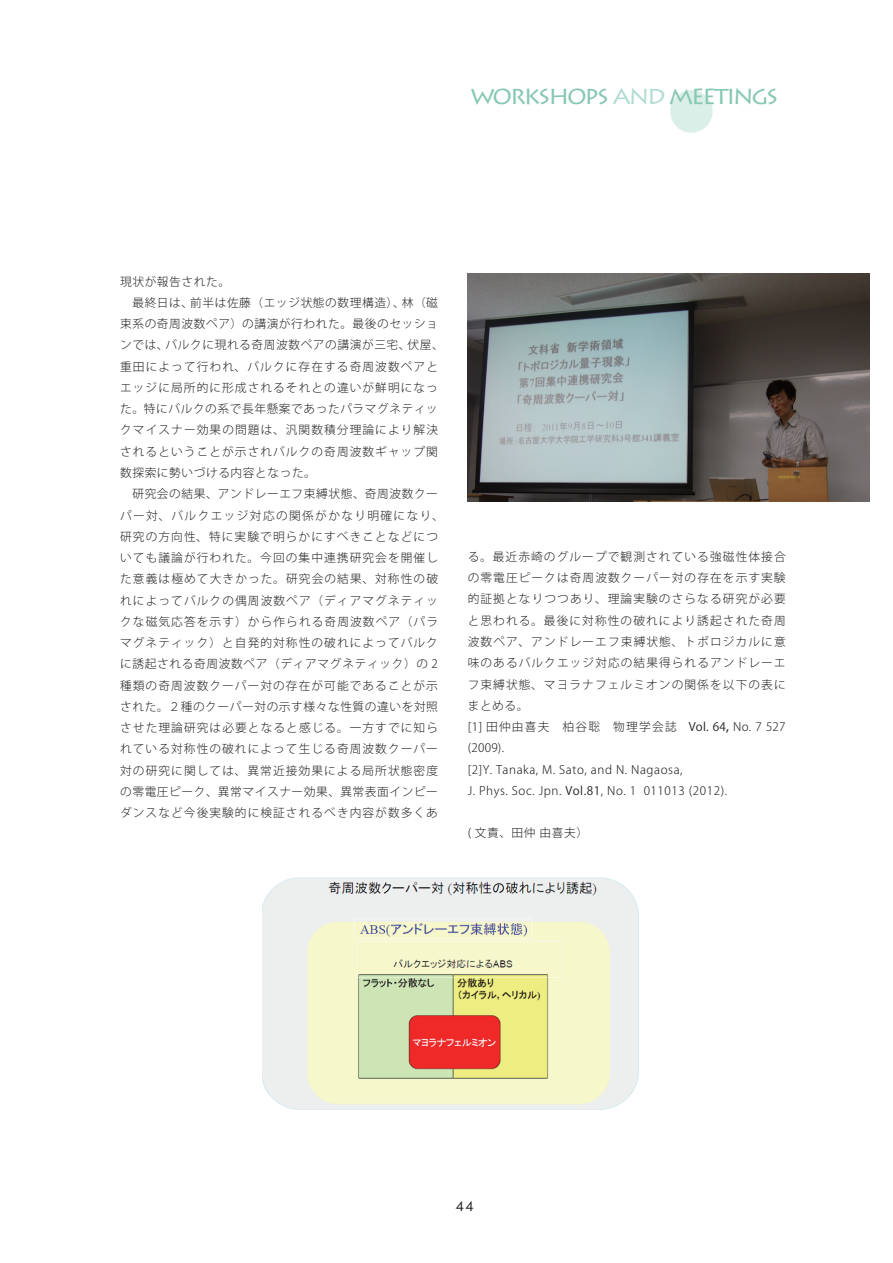
<style>
.page{position:relative;width:893px;height:1263px;background:#fff}
.page>*{position:absolute;margin:0;border:0;box-sizing:border-box;transform-origin:0 0}
.t1{font:25.5px "Lithos Pro";letter-spacing:-.08em;color:#87c8b1}
.t2{font:13.8px "Lithos Pro";color:#231f20}
.t3{font:300 11.7px/21.3px "Koz Go Pro";letter-spacing:.09em;color:#231f20}
.s1{color:#b1ddd3}
.s2{font-weight:400}
.s3{font-weight:500}
</style>
<div class="page">
<div style="left:670px;top:90px;width:43px;height:43px;background:#dbefe9;border-radius:50%"></div>
<img style="left:263px;top:877px;width:376px;height:233px">
<img style="left:468px;top:274px;width:401px;height:228px">
<p class="t1" style="left:471px;top:80px;width:309px">WORKSHOPS <span class="s1">AND</span> MEETINGS</p>
<p class="t3" style="left:120px;top:271px;width:325px">現状が報告された。 　<br>　最終日は、前半は佐藤（エッジ状態の数理構造）、林（磁束系の奇周波数ペア）の講演が行われた。最後のセッションでは、バルクに現れる奇周波数ペアの講演が三宅、伏屋、重田によって行われ、バルクに存在する奇周波数ペアとエッジに局所的に形成されるそれとの違いが鮮明になった。特にバルクの系で長年懸案であったパラマグネティックマイスナー効果の問題は、汎関数積分理論により解決されるということが示されバルクの奇周波数ギャップ関数探索に勢いづける内容となった。<br>　研究会の結果、アンドレーエフ束縛状態、奇周波数クーパー対、バルクエッジ対応の関係がかなり明確になり、研究の方向性、特に実験で明らかにすべきことなどについても議論が行われた。今回の集中連携研究会を開催した意義は極めて大きかった。研究会の結果、対称性の破れによってバルクの偶周波数ペア（ディアマグネティックな磁気応答を示す）から作られる奇周波数ペア（パラマグネティック）と自発的対称性の破れによってバルクに誘起される奇周波数ペア（ディアマグネティック）の 2種類の奇周波数クーパー対の存在が可能であることが示された。２種のクーパー対の示す様々な性質の違いを対照させた理論研究は必要となると感じる。一方すでに知られている対称性の破れによって生じる奇周波数クーパー対の研究に関しては、異常近接効果による局所状態密度の零電圧ピーク、異常マイスナー効果、異常表面インピーダンスなど今後実験的に検証されるべき内容が数多くあ</p>
<p class="t3" style="left:468px;top:546px;width:319px">る。最近赤崎のグループで観測されている強磁性体接合の零電圧ピークは奇周波数クーパー対の存在を示す実験的証拠となりつつあり、理論実験のさらなる研究が必要と思われる。最後に対称性の破れにより誘起された奇周波数ペア、アンドレーエフ束縛状態、トポロジカルに意味のあるバルクエッジ対応の結果得られるアンドレーエフ束縛状態、マヨラナフェルミオンの関係を以下の表にまとめる。<br>[1] 田仲由喜夫　柏谷聡　物理学会誌　<span class="s2">Vol. 64</span><span class="s3">,</span> No. 7 527 (2009).<br>[2]Y. Tanaka, M. Sato, and N. Nagaosa,<br>J. Phys. Soc. Jpn. <span class="s2">Vol.81</span>, No. 1 011013 (2012).</p>
<p class="t3" style="left:468px;top:822px;width:122px">( 文責、田仲 由喜夫）</p>
<p class="t2" style="left:455px;top:1198px;width:21px">44</p>
</div>
